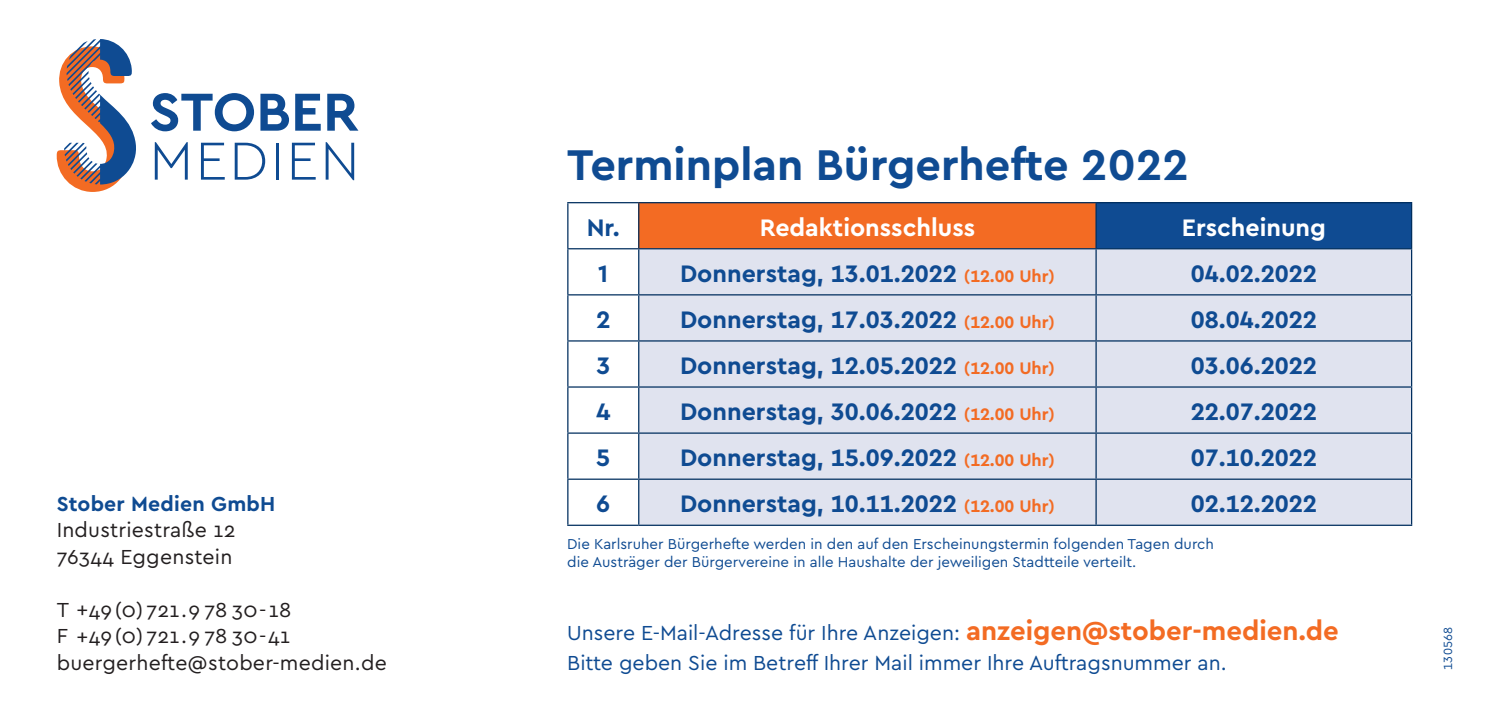
<style>
.page{position:relative;width:1489px;height:709px;background:#fff}
.page>*{position:absolute;margin:0;border:0;box-sizing:border-box;transform-origin:0 0}
.t1{font:700 45px "Cera Pro";color:#0f4b92}
.t2{font:700 25px "Cera Pro";color:#0f4b92}
.t3{font:700 25px "Cera Pro";color:#fff}
.t4{font:21.25px/30px "Cera Pro";color:#0f4b92}
.t5{font:21.25px/26.5px "Cera Pro";letter-spacing:.01em;color:#231f20}
.t6{font:700 21.25px "Cera Pro";letter-spacing:.01em;color:#0f4b92}
.t7{font:15px/18px "Cera Pro";color:#0f4b92}
.t8{font:12.5px "Cera Pro";color:#0f4b92}
.s1{font-size:17.5px;color:#f36b23}
.s2{font-weight:700;font-size:27.5px;color:#f36b23}
</style>
<div class="page">
<div style="left:638px;top:203px;width:458px;height:46px;background:#f36b23"></div>
<div style="left:1096px;top:203px;width:315px;height:46px;background:#0f4b92"></div>
<svg style="left:568px;top:249px;width:70px;height:275px"></svg>
<div style="left:639px;top:249px;width:771px;height:275px;background:#e0e3ef"></div>
<hr style="left:567px;top:202px;width:71px;height:1px;background:#002e5e">
<hr style="left:567px;top:203px;width:1px;height:45px;background:#002e5e">
<hr style="left:638px;top:202px;width:458px;height:1px;background:#002e5e">
<hr style="left:638px;top:203px;width:1px;height:45px;background:#002e5e">
<hr style="left:1096px;top:202px;width:315px;height:1px;background:#002e5e">
<hr style="left:1095px;top:203px;width:1px;height:45px;background:#002e5e">
<hr style="left:1410px;top:203px;width:1px;height:45px;background:#002e5e">
<hr style="left:567px;top:248px;width:71px;height:1px;background:#002e5e">
<hr style="left:567px;top:249px;width:1px;height:45px;background:#002e5e">
<hr style="left:638px;top:248px;width:458px;height:1px;background:#002e5e">
<hr style="left:638px;top:249px;width:1px;height:45px;background:#002e5e">
<hr style="left:1096px;top:248px;width:315px;height:1px;background:#002e5e">
<hr style="left:1095px;top:249px;width:1px;height:45px;background:#002e5e">
<hr style="left:1410px;top:249px;width:1px;height:45px;background:#002e5e">
<hr style="left:567px;top:294px;width:71px;height:1px;background:#002e5e">
<hr style="left:567px;top:295px;width:1px;height:45px;background:#002e5e">
<hr style="left:638px;top:294px;width:458px;height:1px;background:#002e5e">
<hr style="left:638px;top:295px;width:1px;height:45px;background:#002e5e">
<hr style="left:1096px;top:294px;width:315px;height:1px;background:#002e5e">
<hr style="left:1095px;top:295px;width:1px;height:45px;background:#002e5e">
<hr style="left:1410px;top:295px;width:1px;height:45px;background:#002e5e">
<hr style="left:567px;top:340px;width:71px;height:1px;background:#002e5e">
<hr style="left:567px;top:341px;width:1px;height:45px;background:#002e5e">
<hr style="left:638px;top:340px;width:458px;height:1px;background:#002e5e">
<hr style="left:638px;top:341px;width:1px;height:45px;background:#002e5e">
<hr style="left:1096px;top:340px;width:315px;height:1px;background:#002e5e">
<hr style="left:1095px;top:341px;width:1px;height:45px;background:#002e5e">
<hr style="left:1410px;top:341px;width:1px;height:45px;background:#002e5e">
<hr style="left:567px;top:386px;width:71px;height:1px;background:#002e5e">
<hr style="left:567px;top:387px;width:1px;height:45px;background:#002e5e">
<hr style="left:638px;top:386px;width:458px;height:1px;background:#002e5e">
<hr style="left:638px;top:387px;width:1px;height:45px;background:#002e5e">
<hr style="left:1096px;top:386px;width:315px;height:1px;background:#002e5e">
<hr style="left:1095px;top:387px;width:1px;height:45px;background:#002e5e">
<hr style="left:1410px;top:387px;width:1px;height:45px;background:#002e5e">
<hr style="left:567px;top:432px;width:71px;height:2px;background:#002e5e">
<hr style="left:567px;top:434px;width:1px;height:44px;background:#002e5e">
<hr style="left:638px;top:432px;width:458px;height:2px;background:#002e5e">
<hr style="left:638px;top:434px;width:1px;height:44px;background:#002e5e">
<hr style="left:1096px;top:432px;width:315px;height:2px;background:#002e5e">
<hr style="left:1095px;top:434px;width:1px;height:44px;background:#002e5e">
<hr style="left:1410px;top:434px;width:1px;height:44px;background:#002e5e">
<hr style="left:567px;top:478px;width:71px;height:2px;background:#002e5e">
<hr style="left:567px;top:480px;width:1px;height:44px;background:#002e5e">
<hr style="left:638px;top:478px;width:458px;height:2px;background:#002e5e">
<hr style="left:638px;top:480px;width:1px;height:44px;background:#002e5e">
<hr style="left:1096px;top:478px;width:315px;height:2px;background:#002e5e">
<hr style="left:1095px;top:480px;width:1px;height:44px;background:#002e5e">
<hr style="left:1410px;top:480px;width:1px;height:44px;background:#002e5e">
<hr style="left:567px;top:524px;width:71px;height:2px;background:#002e5e">
<hr style="left:638px;top:524px;width:458px;height:2px;background:#002e5e">
<hr style="left:1096px;top:524px;width:315px;height:2px;background:#002e5e">
<svg style="left:151px;top:93px;width:103px;height:38px"></svg>
<svg style="left:260px;top:94px;width:29px;height:37px"></svg>
<svg style="left:295px;top:94px;width:26px;height:37px"></svg>
<svg style="left:327px;top:94px;width:31px;height:37px"></svg>
<svg style="left:155px;top:142px;width:33px;height:38px"></svg>
<svg style="left:201px;top:143px;width:24px;height:37px"></svg>
<svg style="left:235px;top:143px;width:30px;height:37px"></svg>
<hr style="left:276px;top:143px;width:3px;height:37px;background:#0f4b92">
<svg style="left:292px;top:143px;width:24px;height:37px"></svg>
<svg style="left:325px;top:142px;width:29px;height:38px"></svg>
<svg style="left:57px;top:39px;width:79px;height:153px"></svg>
<p class="t6" style="left:57px;top:489px;width:220px">Stober Medien GmbH</p>
<p class="t5" style="left:57px;top:516px;width:180px">Industriestraße 12<br>76344 Eggenstein</p>
<p class="t5" style="left:57px;top:595px;width:332px">T +49(0) 721.9 78 30-18<br>F +49(0) 721.9 78 30-41 buergerhefte@stober-medien.de</p>
<h1 class="t1" style="left:567px;top:135px;width:623px">Terminplan Bürgerhefte 2022</h1>
<p class="t2" style="left:587px;top:211px;width:34px">Nr.</p>
<p class="t3" style="left:759px;top:211px;width:217px">Redaktionsschluss</p>
<p class="t3" style="left:1181px;top:211px;width:146px">Erscheinung</p>
<p class="t2" style="left:598px;top:257px;width:12px">1</p>
<p class="t2" style="left:680px;top:257px;width:376px">Donnerstag, 13.01.2022 <span class="s1">(12.00 Uhr)</span></p>
<p class="t2" style="left:1190px;top:257px;width:128px">04.02.2022</p>
<p class="t2" style="left:596px;top:303px;width:16px">2</p>
<p class="t2" style="left:680px;top:303px;width:376px">Donnerstag, 17.03.2022 <span class="s1">(12.00 Uhr)</span></p>
<p class="t2" style="left:1190px;top:303px;width:128px">08.04.2022</p>
<p class="t2" style="left:596px;top:349px;width:15px">3</p>
<p class="t2" style="left:680px;top:349px;width:376px">Donnerstag, 12.05.2022 <span class="s1">(12.00 Uhr)</span></p>
<p class="t2" style="left:1190px;top:349px;width:128px">03.06.2022</p>
<p class="t2" style="left:596px;top:395px;width:16px">4</p>
<p class="t2" style="left:680px;top:395px;width:376px">Donnerstag, 30.06.2022 <span class="s1">(12.00 Uhr)</span></p>
<p class="t2" style="left:1190px;top:395px;width:128px">22.07.2022</p>
<p class="t2" style="left:596px;top:441px;width:16px">5</p>
<p class="t2" style="left:680px;top:441px;width:376px">Donnerstag, 15.09.2022 <span class="s1">(12.00 Uhr)</span></p>
<p class="t2" style="left:1190px;top:441px;width:128px">07.10.2022</p>
<p class="t2" style="left:596px;top:487px;width:16px">6</p>
<p class="t2" style="left:680px;top:487px;width:376px">Donnerstag, 10.11.2022 <span class="s1">(12.00 Uhr)</span></p>
<p class="t2" style="left:1190px;top:487px;width:128px">02.12.2022</p>
<p class="t7" style="left:567px;top:534px;width:648px">Die Karlsruher Bürgerhefte werden in den auf den Erscheinungstermin folgenden Tagen durch die Austräger der Bürgervereine in alle Haushalte der jeweiligen Stadtteile verteilt.</p>
<p class="t4" style="left:567px;top:617px;width:773px">Unsere E-Mail-Adresse für Ihre Anzeigen: <span class="s2">anzeigen@stober-medien.de<br></span>Bitte geben Sie im Betreff Ihrer Mail immer Ihre Auftragsnummer an.</p>
<p class="t8" style="left:1439px;top:670px;width:45px;rotate:-90deg">130568</p>
</div>
